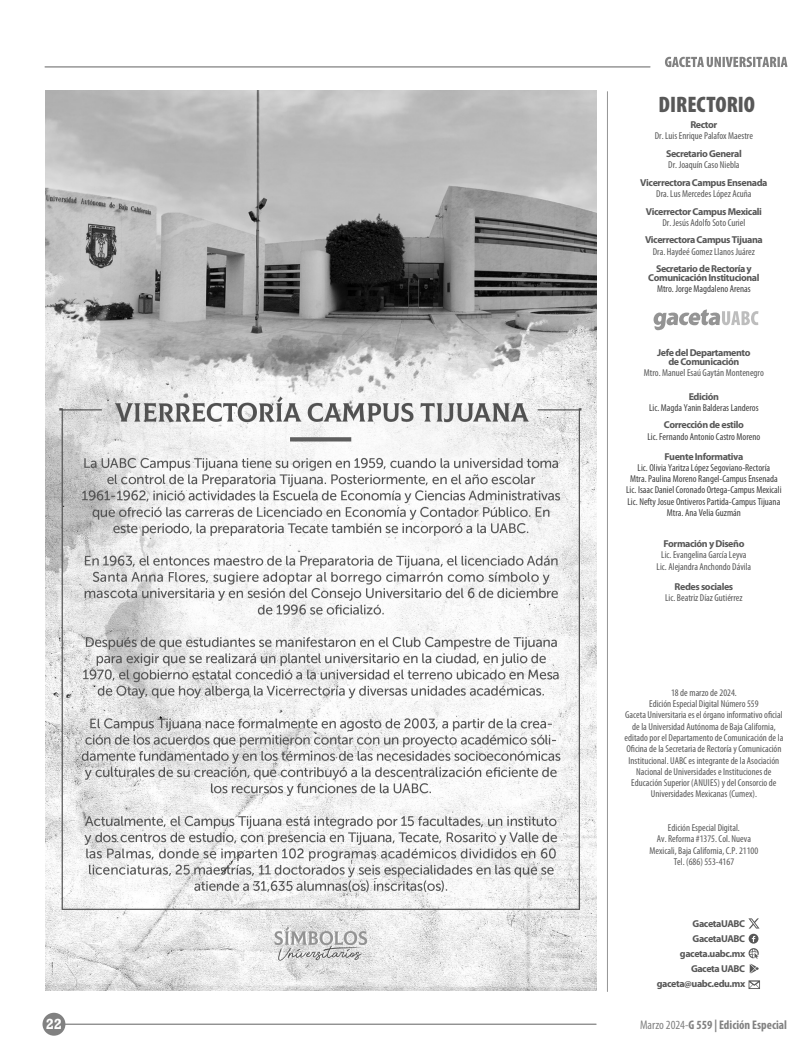
<style>
.page{position:relative;width:810px;height:1058px;background:#fff}
.page>*{position:absolute;margin:0;border:0;box-sizing:border-box;transform-origin:0 0}
.t1{font:900 condensed 22.5px "Myriad Pro";color:#585858}
.t2{font:700 15px "Rockwell";color:#fff}
.t3{font:700 condensed 12.5px "Myriad Pro";color:#818181}
.Interior_Directorio{font:condensed 10px/11.2px "Myriad Pro";color:#585858;text-align:center}
.Interior_Directorio-2{font:condensed 10px "Myriad Pro";color:#404040}
.Interiores_Directori{font:700 10px "Myriad Pro";letter-spacing:-.04em;color:#585858}
.Interior_Directorio-3{font:700 10px "Myriad Pro";letter-spacing:-.04em;color:#585858}
.s1{font-weight:400}
</style>
<div class="page">
<svg style="left:41px;top:1011px;width:26px;height:26px"></svg>
<div style="left:39px;top:1009px;width:30px;height:29px;border:3px solid #fff;border-radius:50%"></div>
<hr style="left:64px;top:1023px;width:532px;height:1px;background:#818181">
<hr style="left:45px;top:66px;width:605px;height:2px;background:#818181">
<svg style="left:665px;top:57px;width:122px;height:10px"></svg>
<hr style="left:607px;top:91px;width:1px;height:900px;background:#949494">
<svg style="left:653px;top:309px;width:106px;height:21px"></svg>
<svg style="left:749px;top:980px;width:11px;height:9px"></svg>
<svg style="left:748px;top:918px;width:12px;height:55px"></svg>
<img style="left:45px;top:90px;width:551px;height:900px">
<p class="t1" style="left:659px;top:90px;width:98px">DIRECTORIO</p>
<p class="Interiores_Directori" style="left:690px;top:118px;width:28px">Rector</p>
<p class="Interior_Directorio" style="left:655px;top:130px;width:100px">Dr. Luis Enrique Palafox Maestre</p>
<p class="Interiores_Directori" style="left:666px;top:147px;width:77px">Secretario General</p>
<p class="Interior_Directorio" style="left:668px;top:159px;width:73px">Dr. Joaquín Caso Niebla</p>
<p class="Interiores_Directori" style="left:640px;top:176px;width:129px">Vicerrectora Campus Ensenada</p>
<p class="Interior_Directorio" style="left:656px;top:188px;width:97px">Dra. Lus Mercedes López Acuña</p>
<p class="Interiores_Directori" style="left:646px;top:205px;width:118px">Vicerrector Campus Mexicali</p>
<p class="Interior_Directorio" style="left:663px;top:217px;width:84px">Dr. Jesús Adolfo Soto Curiel</p>
<p class="Interiores_Directori" style="left:645px;top:233px;width:119px">Vicerrectora Campus Tijuana</p>
<p class="Interior_Directorio" style="left:653px;top:245px;width:104px">Dra. Haydeé Gomez Llanos Juárez</p>
<p class="Interiores_Directori" style="left:656px;top:262px;width:97px">Secretario de Rectoría y</p>
<p class="Interiores_Directori" style="left:648px;top:271px;width:113px">Comunicación Institucional</p>
<p class="Interior_Directorio-2" style="left:657px;top:283px;width:95px">Mtro. Jorge Magdaleno Arenas</p>
<p class="Interiores_Directori" style="left:657px;top:346px;width:95px">Jefe del Departamento</p>
<p class="Interiores_Directori" style="left:668px;top:355px;width:73px">de Comunicación</p>
<p class="Interior_Directorio" style="left:644px;top:367px;width:122px">Mtro. Manuel Esaú Gaytán Montenegro</p>
<p class="Interiores_Directori" style="left:689px;top:390px;width:32px">Edición</p>
<p class="Interior_Directorio-2" style="left:649px;top:401px;width:111px">Lic. Magda Yanin Balderas Landeros</p>
<p class="Interiores_Directori" style="left:664px;top:418px;width:82px">Corrección de estilo</p>
<p class="Interior_Directorio-2" style="left:647px;top:430px;width:115px">Lic. Fernando Antonio Castro Moreno</p>
<p class="Interiores_Directori" style="left:664px;top:450px;width:80px">Fuente Informativa</p>
<p class="Interior_Directorio-2" style="left:638px;top:461px;width:134px">Lic. Olivia Yaritza López Segoviano-Rectoría</p>
<p class="Interior_Directorio-2" style="left:630px;top:473px;width:149px">Mtra. Paulina Moreno Rangel-Campus Ensenada</p>
<p class="Interior_Directorio-2" style="left:626px;top:484px;width:157px">Lic. Isaac Daniel Coronado Ortega-Campus Mexicali</p>
<p class="Interior_Directorio-2" style="left:628px;top:495px;width:154px">Lic. Nefty Josue Ontiveros Partida-Campus Tijuana</p>
<p class="Interior_Directorio-2" style="left:667px;top:506px;width:75px">Mtra. Ana Velia Guzmán</p>
<p class="Interiores_Directori" style="left:663px;top:537px;width:83px">Formación y Diseño</p>
<p class="Interior_Directorio" style="left:661px;top:549px;width:87px">Lic. Evangelina García Leyva</p>
<p class="Interior_Directorio" style="left:657px;top:560px;width:96px">Lic. Alejandra Anchondo Dávila</p>
<p class="Interiores_Directori" style="left:675px;top:580px;width:60px">Redes sociales</p>
<p class="Interior_Directorio" style="left:665px;top:592px;width:79px">Lic. Beatriz Díaz Gutiérrez</p>
<p class="Interior_Directorio" style="left:671px;top:687px;width:67px">18 de marzo de 2024.</p>
<p class="Interior_Directorio" style="left:649px;top:698px;width:111px">Edición Especial Digital Número 559</p>
<p class="Interior_Directorio" style="left:625px;top:709px;width:160px">Gaceta Universitaria es el órgano informativo oficial de la Universidad Autónoma de Baja California, editado por el Departamento de Comunicación de la Oficina de la Secretaria de Rectoría y Comunicación Institucional. UABC es integrante de la Asociación Nacional de Universidades e Instituciones de Educación Superior (ANUIES) y del Consorcio de Universidades Mexicanas (Cumex).</p>
<p class="Interior_Directorio" style="left:668px;top:822px;width:73px">Edición Especial Digital.</p>
<p class="Interior_Directorio" style="left:657px;top:833px;width:96px">Av. Reforma #1375. Col. Nueva</p>
<p class="Interior_Directorio" style="left:650px;top:844px;width:110px">Mexicali, Baja California, C.P. 21100</p>
<p class="Interior_Directorio" style="left:674px;top:855px;width:62px">Tel. (686) 553-4167</p>
<p class="Interior_Directorio-3" style="left:693px;top:917px;width:54px">GacetaUABC</p>
<p class="Interior_Directorio-3" style="left:693px;top:932px;width:54px">GacetaUABC</p>
<p class="Interior_Directorio-3" style="left:680px;top:947px;width:67px">gaceta.uabc.mx</p>
<p class="Interior_Directorio-3" style="left:691px;top:962px;width:56px">Gaceta UABC</p>
<p class="Interior_Directorio-3" style="left:657px;top:977px;width:90px">gaceta@uabc.edu.mx</p>
<h2 class="t2" style="left:46px;top:1015px;width:18px">22</h2>
<p class="t3" style="left:640px;top:1016px;width:148px"><span class="s1">Marzo 2024-</span>G 559 | Edición Especial</p>
</div>
